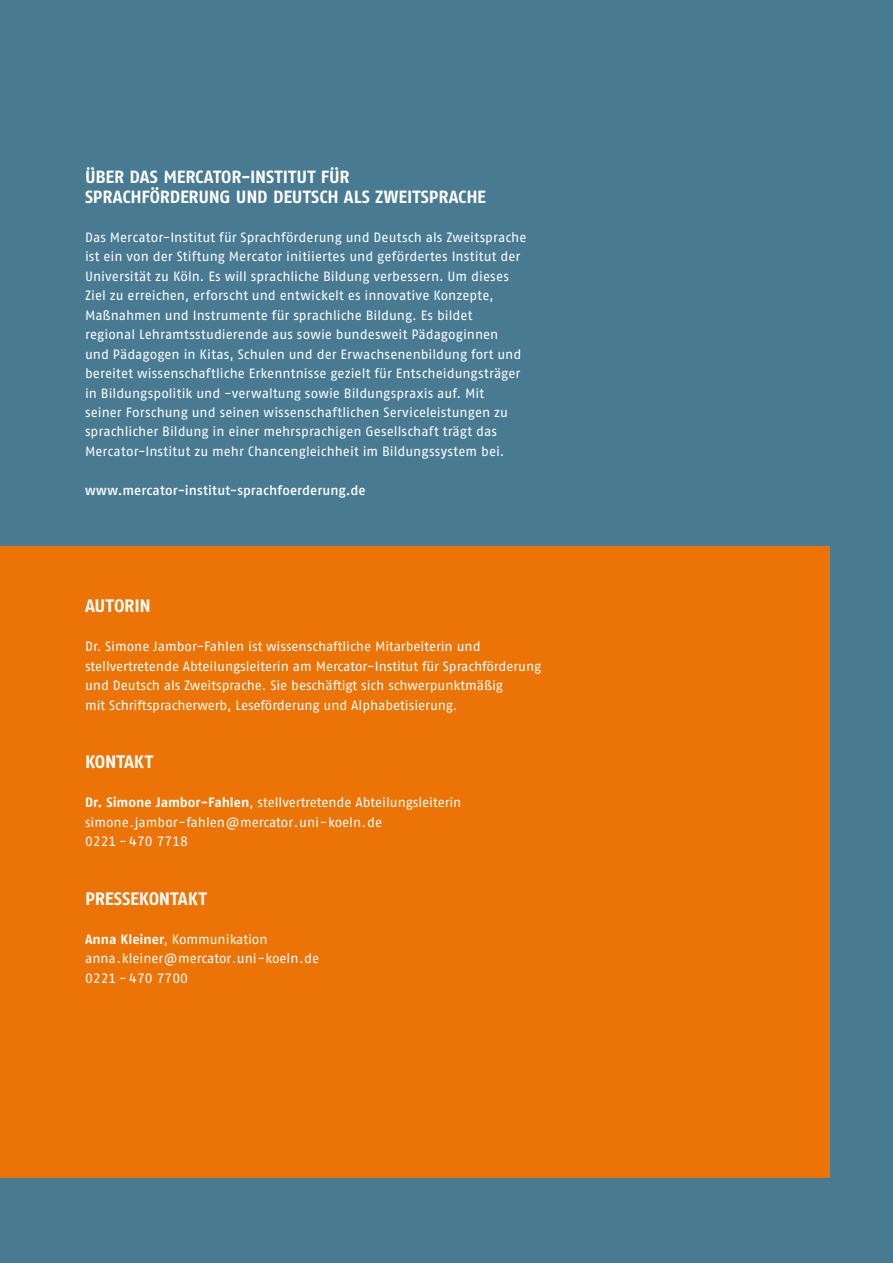
<style>
.page{position:relative;width:893px;height:1263px;background:#487a92}
.page>*{position:absolute;margin:0;border:0;box-sizing:border-box;transform-origin:0 0}
.t1{font:18px "Fago No Bold Tf";letter-spacing:-.01em;color:#fff}
.t2{font:17.7px/19.5px "Fago No Bold Tf";letter-spacing:-.005em;color:#fff}
.t3{font:13.5px/19.5px "Fago No Regular Tf";color:#fff}
.t4{font:13.5px "Fago No Med";letter-spacing:.005em;color:#fff}
.s1{font-family:"Fago No Bold Tf"}
</style>
<div class="page">
<div style="left:0;top:546px;width:829px;height:632px;background:#ec7407"></div>
<h2 class="t2" style="left:85px;top:167px;width:402px">ÜBER DAS MERCATOR-INSTITUT FÜR<br>SPRACHFÖRDERUNG UND DEUTSCH ALS ZWEITSPRACHE</h2>
<p class="t3" style="left:85px;top:227px;width:443px">Das Mercator-Institut für Sprachförderung und Deutsch als Zweitsprache ist ein von der Stiftung Mercator initiiertes und gefördertes Institut der Universität zu Köln. Es will sprachliche Bildung verbessern. Um dieses Ziel zu erreichen, erforscht und entwickelt es innovative Konzepte, Maßnahmen und Instrumente für sprachliche Bildung. Es bildet<br>regional Lehramtsstudierende aus sowie bundesweit Pädagoginnen<br>und Pädagogen in Kitas, Schulen und der Erwachsenenbildung fort und bereitet wissenschaftliche Erkenntnisse gezielt für Entscheidungsträger in Bildungspolitik und -verwaltung sowie Bildungspraxis auf. Mit<br>seiner Forschung und seinen wissenschaftlichen Serviceleistungen zu sprachlicher Bildung in einer mehrsprachigen Gesellschaft trägt das Mercator-Institut zu mehr Chancengleichheit im Bildungssystem bei.</p>
<p class="t4" style="left:85px;top:482px;width:282px">www.mercator-institut-sprachfoerderung.de</p>
<h1 class="t1" style="left:85px;top:595px;width:67px">AUTORIN</h1>
<p class="t3" style="left:85px;top:636px;width:458px">Dr. Simone Jambor-Fahlen ist wissenschaftliche Mitarbeiterin und stellvertretende Abteilungsleiterin am Mercator-Institut für Sprachförderung und Deutsch als Zweitsprache. Sie beschäftigt sich schwerpunktmäßig<br>mit Schriftspracherwerb, Leseförderung und Alphabetisierung.</p>
<h1 class="t1" style="left:85px;top:751px;width:69px">KONTAKT</h1>
<p class="t3" style="left:85px;top:792px;width:378px"><span class="s1">Dr. Simone Jambor-Fahlen</span>, stellvertretende Abteilungsleiterin simone.jambor-fahlen@mercator.uni-koeln.de<br>0221 - 470 7718</p>
<h1 class="t1" style="left:85px;top:888px;width:123px">PRESSEKONTAKT</h1>
<p class="t3" style="left:85px;top:929px;width:236px"><span class="s1">Anna Kleiner</span>, Kommunikation anna.kleiner@mercator.uni-koeln.de<br>0221 - 470 7700</p>
</div>
